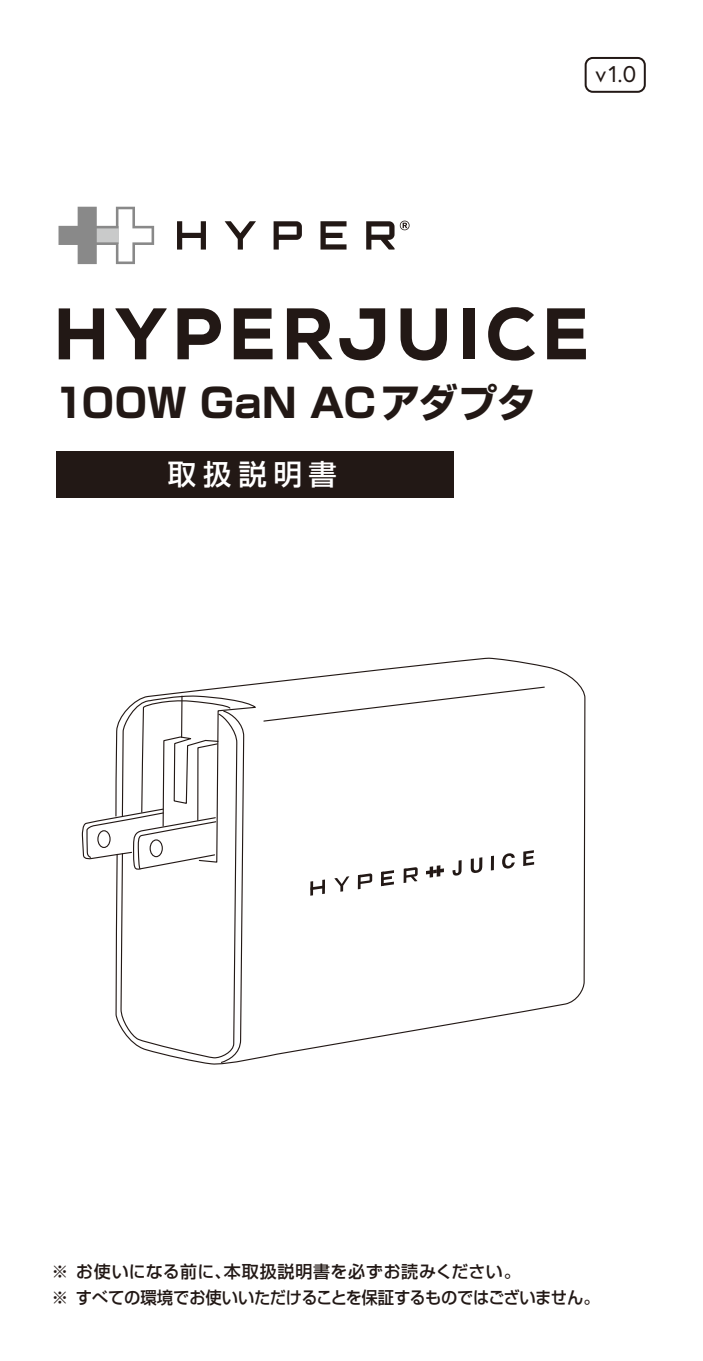
<style>
.page{position:relative;width:703px;height:1361px;background:#fff}
.page>*{position:absolute;margin:0;border:0;box-sizing:border-box;transform-origin:0 0}
.t1{font:700 39.6px "Shin Go Pro";color:#221815}
.t2{font:500 28.4px "Shin Go Pro";letter-spacing:.24em;color:#fff}
.t3{font:22.8px "Europa";color:#221815}
.t4{font:500 17.2px "Shin Go Pro";letter-spacing:-.005em;color:#221815}
.t5{font:500 17.2px "Shin Go Pro";letter-spacing:.03em;color:#221815}
</style>
<div class="page">
<svg style="left:208px;top:657px;width:378px;height:408px"></svg>
<svg style="left:81px;top:686px;width:465px;height:378px"></svg>
<div style="left:585px;top:57px;width:61px;height:36px;border:2px solid #221815;border-radius:7px"></div>
<div style="left:56px;top:451px;width:398px;height:46px;background:#221815"></div>
<svg style="left:177px;top:221px;width:29px;height:28px"></svg>
<svg style="left:225px;top:221px;width:31px;height:28px"></svg>
<svg style="left:274px;top:221px;width:28px;height:28px"></svg>
<svg style="left:320px;top:221px;width:27px;height:28px"></svg>
<svg style="left:366px;top:221px;width:44px;height:28px"></svg>
<svg style="left:59px;top:207px;width:95px;height:57px"></svg>
<svg style="left:59px;top:308px;width:45px;height:51px"></svg>
<svg style="left:115px;top:308px;width:52px;height:51px"></svg>
<svg style="left:177px;top:308px;width:44px;height:51px"></svg>
<svg style="left:234px;top:308px;width:39px;height:51px"></svg>
<svg style="left:287px;top:308px;width:45px;height:51px"></svg>
<svg style="left:339px;top:308px;width:46px;height:52px"></svg>
<svg style="left:401px;top:308px;width:46px;height:53px"></svg>
<div style="left:463px;top:308px;width:11px;height:51px;background:#221815"></div>
<svg style="left:488px;top:307px;width:47px;height:54px"></svg>
<svg style="left:547px;top:308px;width:39px;height:51px"></svg>
<h3 class="t3" style="left:595px;top:60px;width:42px">v1.0</h3>
<h1 class="t1" style="left:54px;top:371px;width:484px">100W GaN ACアダプタ</h1>
<h2 class="t2" style="left:168px;top:451px;width:171px">取扱説明書</h2>
<p class="t5" style="left:51px;top:1257px;width:471px">※ お使いになる前に、本取扱説明書を必ずお読みください。</p>
<p class="t4" style="left:51px;top:1283px;width:550px">※ すべての環境でお使いいただけることを保証するものではございません。</p>
</div>
